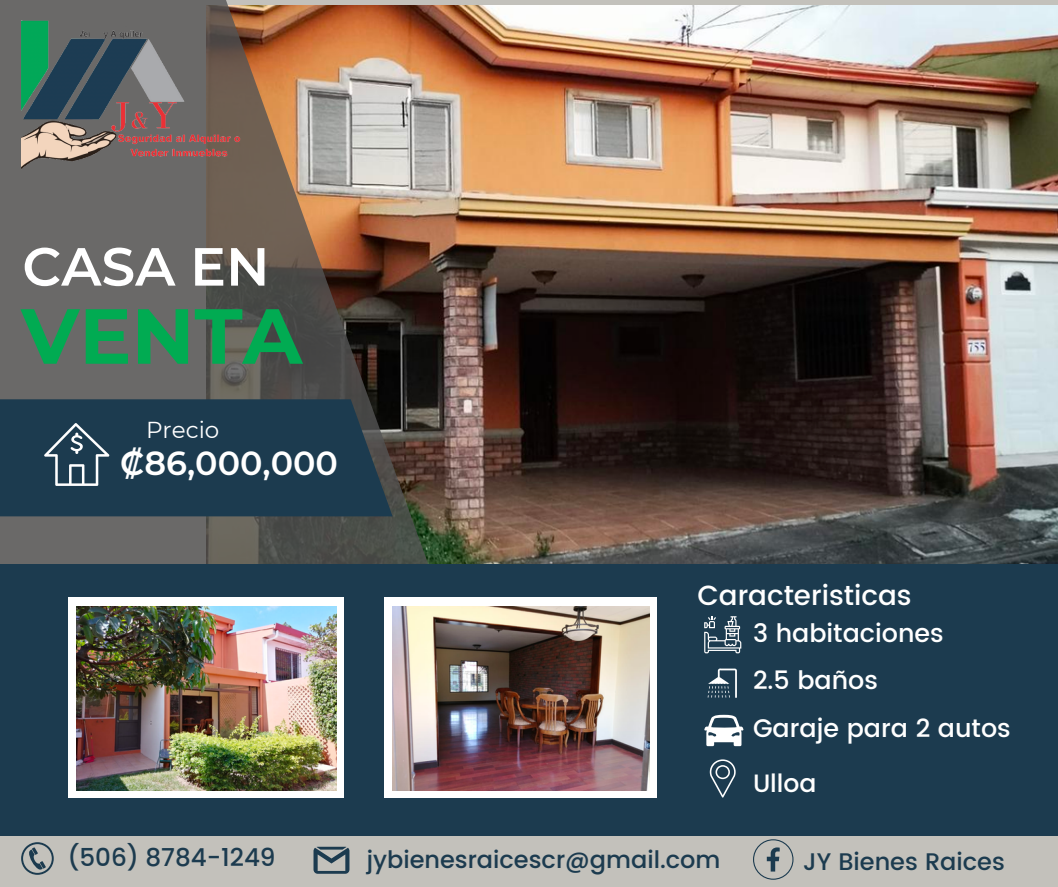
<style>
.page{position:relative;width:1058px;height:887px;background:#fff}
.page>*{position:absolute;margin:0;border:0;box-sizing:border-box;transform-origin:0 0}
.t1{font:700 77.85px "Montserrat";color:#01ab52}
.t2{font:600 53.55px "Montserrat";color:#fff}
.t3{font:600 33.3px "Montserrat";color:#fff}
.t4{font:500 27.75px "Poppins";color:#fff}
.t5{font:500 25.35px/47.5px "Poppins";color:#fff}
.t6{font:500 25.05px "Poppins";color:#fff}
.t7{font:500 24.6px "Poppins";color:#1c3b4f}
.t8{font:500 24px "Poppins";color:#1c3b4f}
.t9{font:23.1px "Montserrat";color:#fff}
</style>
<div class="page">
<div style="left:0;top:0;width:1058px;height:886px;background:#c3c1bb"></div>
<img style="left:429px;top:5px;width:629px;height:559px">
<svg style="left:0;top:0;width:429px;height:564px;background:#75675d"></svg>
<div style="left:0;top:564px;width:1058px;height:271px;background:#1c3b4f"></div>
<div style="left:384px;top:597px;width:272px;height:200px;background:#fff"></div>
<img style="left:392px;top:606px;width:257px;height:184px">
<div style="left:0;top:399px;width:392px;height:117px;background:#1c3b4f"></div>
<div style="left:68px;top:597px;width:276px;height:200px;background:#fff"></div>
<img style="left:77px;top:606px;width:259px;height:184px">
<svg style="left:704px;top:616px;width:37px;height:37px"></svg>
<svg style="left:707px;top:668px;width:30px;height:29px"></svg>
<svg style="left:44px;top:423px;width:65px;height:63px;background:#455e6f"></svg>
<svg style="left:21px;top:842px;width:33px;height:32px"></svg>
<img style="left:21px;top:19px;width:221px;height:152px">
<svg style="left:709px;top:759px;width:26px;height:38px"></svg>
<svg style="left:313px;top:846px;width:36px;height:27px"></svg>
<svg style="left:753px;top:839px;width:40px;height:40px"></svg>
<svg style="left:704px;top:714px;width:39px;height:32px"></svg>
<h2 class="t2" style="left:22px;top:234px;width:248px">CASA EN</h2>
<h1 class="t1" style="left:21px;top:288px;width:283px">VENTA</h1>
<p class="t9" style="left:146px;top:415px;width:75px">Precio</p>
<h3 class="t3" style="left:120px;top:443px;width:219px">₡86,000,000</h3>
<p class="t7" style="left:67px;top:840px;width:210px">(506) 8784-1249</p>
<p class="t4" style="left:697px;top:579px;width:215px">Caracteristicas</p>
<p class="t5" style="left:753px;top:609px;width:259px">3 habitaciones<br>2.5 baños<br>Garaje para 2 autos</p>
<p class="t6" style="left:753px;top:765px;width:65px">Ulloa</p>
<p class="t8" style="left:367px;top:842px;width:355px">jybienesraicescr@gmail.com</p>
<p class="t8" style="left:803px;top:847px;width:203px">JY Bienes Raices</p>
</div>
